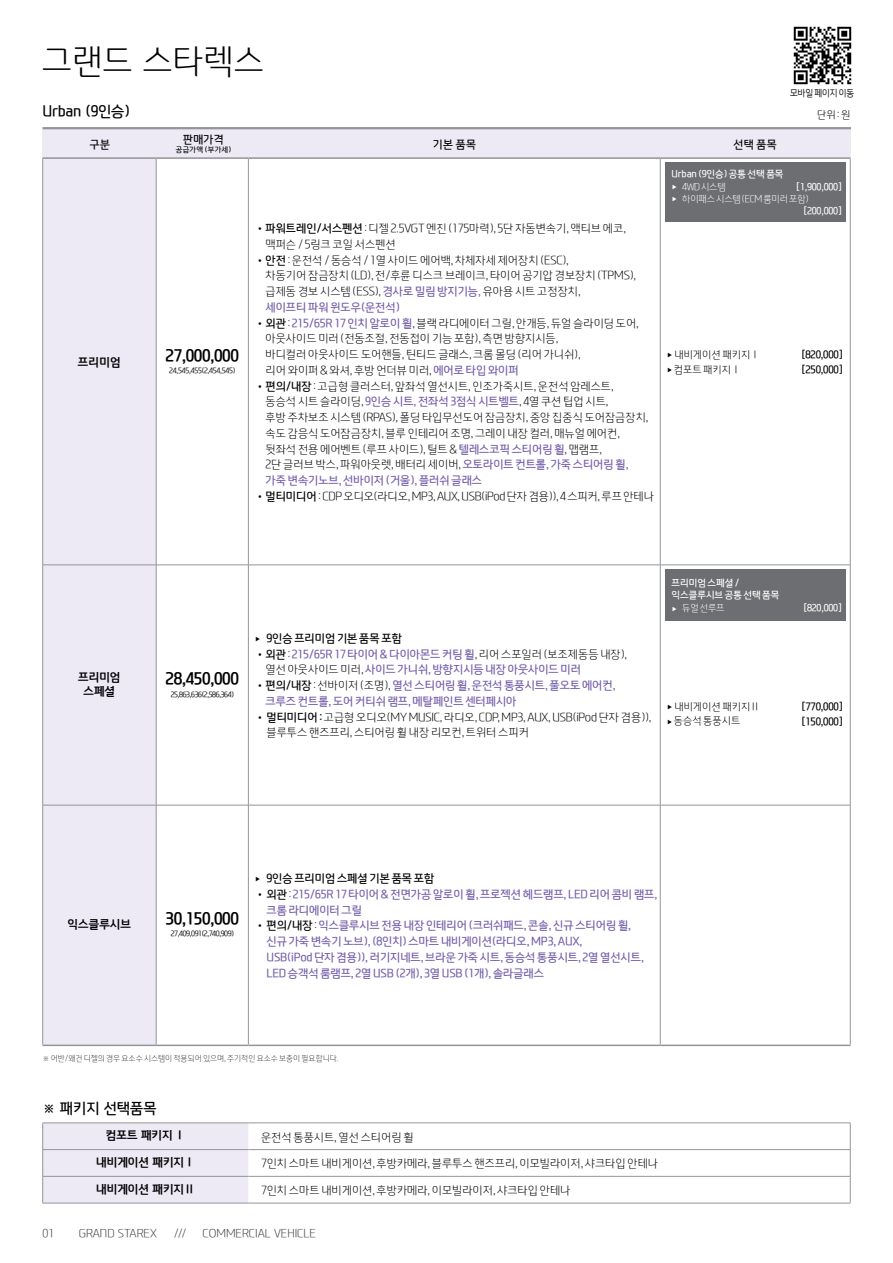
<style>
.page{position:relative;width:893px;height:1263px;background:#fff}
.page>*{position:absolute;margin:0;border:0;box-sizing:border-box;transform-origin:0 0}
.t1{font:300 34.5px "Modern H Eco";letter-spacing:-.02em;color:#000}
.t2{font:700 16.5px "Modern H";letter-spacing:-.03em;color:#000}
.t3{font:500 15px "Modern H";letter-spacing:-.02em;color:#000}
.t4{font:700 12px/13.5px "Modern H";letter-spacing:-.02em;color:#000;text-align:center}
.t5{font:300 11.55px/15.8px "Modern H Eco";letter-spacing:-.02em;color:#000}
.t6{font:500 11.55px/15.8px "Modern H";letter-spacing:-.02em;color:#7761aa}
.t7{font:500 11.55px "Modern H";letter-spacing:-.02em;color:#000}
.t8{font:300 11.25px "Modern H Eco";color:#414042}
.t9{font:500 11.25px "Modern H";letter-spacing:.015em;color:#000}
.t10{font:300 10.5px "Modern H Eco";letter-spacing:-.02em;color:#000}
.t11{font:500 10.5px "Modern H";letter-spacing:-.02em;color:#000}
.t12{font:500 9.75px/12px "Modern H";letter-spacing:-.02em;color:#fff}
.t13{font:300 9.75px "Modern H Eco";letter-spacing:-.04em;color:#fff;scale:.95 1}
.t14{font:300 9.45px "Modern H";letter-spacing:-.02em;color:#000;scale:.9 1}
.t15{font:300 8.25px "Modern H Eco";letter-spacing:-.02em;color:#414042;scale:.95 1}
.t16{font:300 7.5px "Modern H";letter-spacing:-.05em;color:#000}
.t17{font:300 7.5px "Modern H";letter-spacing:-.03em;color:#000}
.t18{font:500 7.5px "Modern H";letter-spacing:.015em;color:#000}
.s1{font-size:6.75px}
.s2{font-family:"Modern H";font-weight:500}
.s3{font-family:"Modern H";font-weight:500;color:#7761aa}
.s4{font-family:"Modern H Eco";font-weight:300;font-size:6.75px}
.s5{font-family:"Modern H Eco";font-weight:300;color:#000}
.s6{color:#000}
</style>
<div class="page">
<div style="left:42px;top:1123px;width:206px;height:80px;background:#edeaf5"></div>
<svg style="left:850px;top:1123px;width:1px;height:80px"></svg>
<hr style="left:43px;top:1149px;width:205px;height:1px;background:#939598">
<hr style="left:248px;top:1149px;width:602px;height:1px;background:#939598">
<hr style="left:43px;top:1176px;width:205px;height:1px;background:#939598">
<hr style="left:248px;top:1176px;width:602px;height:1px;background:#939598">
<hr style="left:43px;top:1122px;width:205px;height:1px;background:#939598">
<hr style="left:248px;top:1122px;width:602px;height:1px;background:#939598">
<hr style="left:43px;top:1203px;width:205px;height:1px;background:#939598">
<hr style="left:248px;top:1203px;width:602px;height:1px;background:#939598">
<div style="left:43px;top:127px;width:808px;height:31px;background:#edeaf5"></div>
<hr style="left:43px;top:127px;width:808px;height:2px;background:#939598">
<div style="left:43px;top:159px;width:113px;height:885px;background:#edeaf5"></div>
<hr style="left:43px;top:1044px;width:113px;height:2px;background:#939598">
<hr style="left:42px;top:159px;width:1px;height:406px;background:#939598">
<hr style="left:42px;top:565px;width:1px;height:240px;background:#939598">
<hr style="left:42px;top:805px;width:1px;height:239px;background:#939598">
<hr style="left:156px;top:159px;width:1px;height:406px;background:#939598">
<hr style="left:156px;top:157px;width:92px;height:2px;background:#939598">
<hr style="left:248px;top:159px;width:1px;height:406px;background:#939598">
<hr style="left:248px;top:157px;width:412px;height:2px;background:#939598">
<hr style="left:660px;top:159px;width:1px;height:406px;background:#939598">
<hr style="left:850px;top:159px;width:1px;height:406px;background:#939598">
<hr style="left:660px;top:157px;width:190px;height:2px;background:#939598">
<hr style="left:156px;top:565px;width:1px;height:240px;background:#939598">
<hr style="left:248px;top:565px;width:1px;height:240px;background:#939598">
<hr style="left:660px;top:565px;width:1px;height:240px;background:#939598">
<hr style="left:850px;top:565px;width:1px;height:240px;background:#939598">
<hr style="left:156px;top:805px;width:1px;height:239px;background:#939598">
<hr style="left:248px;top:805px;width:1px;height:239px;background:#939598">
<hr style="left:660px;top:805px;width:1px;height:239px;background:#939598">
<hr style="left:850px;top:805px;width:1px;height:239px;background:#939598">
<hr style="left:156px;top:565px;width:92px;height:1px;background:#939598">
<hr style="left:248px;top:565px;width:412px;height:1px;background:#939598">
<hr style="left:660px;top:565px;width:190px;height:1px;background:#939598">
<hr style="left:156px;top:805px;width:92px;height:1px;background:#939598">
<hr style="left:248px;top:805px;width:412px;height:1px;background:#939598">
<hr style="left:660px;top:805px;width:190px;height:1px;background:#939598">
<hr style="left:43px;top:565px;width:113px;height:1px;background:#939598">
<hr style="left:43px;top:805px;width:113px;height:1px;background:#939598">
<hr style="left:156px;top:1044px;width:92px;height:2px;background:#939598">
<hr style="left:248px;top:1044px;width:412px;height:2px;background:#939598">
<hr style="left:660px;top:1044px;width:190px;height:2px;background:#939598">
<hr style="left:43px;top:157px;width:113px;height:2px;background:#939598">
<div style="left:665px;top:163px;width:180px;height:59px;background:#6d6e71"></div>
<div style="left:665px;top:569px;width:180px;height:52px;background:#6d6e71"></div>
<img style="left:793px;top:26px;width:59px;height:59px">
<h1 class="t1" style="left:42px;top:36px;width:225px">그랜드 스타렉스</h1>
<p class="t3" style="left:43px;top:101px;width:89px">Urban (9인승)</p>
<p class="t9" style="left:90px;top:136px;width:22px">구분</p>
<p class="t9" style="left:183px;top:132px;width:43px">판매가격</p>
<p class="t18" style="left:176px;top:145px;width:57px">공급가액 (부가세)</p>
<p class="t14" style="left:790px;top:86px;width:73px">모바일 페이지 이동</p>
<p class="t9" style="left:433px;top:136px;width:45px">기본 품목</p>
<p class="t9" style="left:734px;top:136px;width:45px">선택 품목</p>
<p class="t10" style="left:817px;top:107px;width:35px">단위 : 원</p>
<p class="t12" style="left:672px;top:167px;width:114px">Urban (9인승) 공통 선택 품목</p>
<p class="t13" style="left:672px;top:180px;width:59px"><span class="s1">▶</span> 4WD 시스템</p>
<p class="t12" style="left:796px;top:180px;width:48px">[1,900,000]</p>
<p class="t13" style="left:672px;top:192px;width:146px"><span class="s1">▶</span> 하이패스 시스템 (ECM 룸미러 포함)</p>
<p class="t12" style="left:803px;top:205px;width:41px">[200,000]</p>
<p class="t4" style="left:78px;top:355px;width:45px">프리미엄</p>
<h2 class="t2" style="left:166px;top:343px;width:75px">27,000,000</h2>
<p class="t17" style="left:169px;top:366px;width:68px">24,545,455(2,454,545)</p>
<p class="t5" style="left:266px;top:220px;width:362px;text-indent:-11px">•<span class="s2">파워트레인/서스펜션</span> : 디젤 2.5VGT 엔진 (175마력), 5단 자동변속기, 액티브 에코, 맥퍼슨 / 5링크 코일 서스펜션</p>
<p class="t5" style="left:266px;top:251px;width:372px;text-indent:-11px">•<span class="s2">안전</span> : 운전석 / 동승석 / 1열 사이드 에어백, 차체자세 제어장치 (ESC),<br>차동기어 잠금장치 (LD), 전/후륜 디스크 브레이크, 타이어 공기압 경보장치 (TPMS), 급제동 경보 시스템 (ESS), <span class="s3">경사로 밀림 방지기능,</span> 유아용 시트 고정장치,</p>
<p class="t6" style="left:266px;top:299px;width:136px">세이프티 파워 윈도우(운전석)</p>
<p class="t5" style="left:266px;top:314px;width:375px;text-indent:-11px">•<span class="s2">외관</span> : <span class="s3">215/65R 17 인치 알로이 휠</span>, 블랙 라디에이터 그릴, 안개등, 듀얼 슬라이딩 도어, 아웃사이드 미러 (전동조절, 전동접이 기능 포함), 측면 방향지시등,<br>바디컬러 아웃사이드 도어핸들, 틴티드 글래스, 크롬 몰딩 (리어 가니쉬),<br>리어 와이퍼 &amp; 와셔, 후방 언더뷰 미러, <span class="s3">에어로 타입 와이퍼</span></p>
<p class="t5" style="left:266px;top:377px;width:384px;text-indent:-11px">•<span class="s2">편의/내장</span> : 고급형 클러스터, 앞좌석 열선시트, 인조가죽시트, 운전석 암레스트,<br>동승석 시트 슬라이딩, <span class="s3">9인승 시트, 전좌석 3점식 시트벨트</span>, 4열 쿠션 팁업 시트,<br>후방 주차보조 시스템 (RPAS), 폴딩 타입무선도어 잠금장치, 중앙 집중식 도어잠금장치, 속도 감응식 도어잠금장치, 블루 인테리어 조명, 그레이 내장 컬러, 매뉴얼 에어컨, 뒷좌석 전용 에어벤트 (루프 사이드), 틸트 &amp; <span class="s3">텔레스코픽 스티어링 휠</span>, 맵램프,<br>2단 글러브 박스, 파워아웃렛, 배터리 세이버, <span class="s3">오토라이트 컨트롤, 가죽 스티어링 휠,</span></p>
<p class="t6" style="left:266px;top:472px;width:218px">가죽 변속기노브, 선바이저 (거울), 플러쉬 글래스</p>
<p class="t5" style="left:255px;top:488px;width:401px">•<span class="s2">멀티미디어</span> : CDP 오디오(라디오, MP3, AUX, USB(iPod 단자 겸용)), 4 스피커, 루프 안테나</p>
<p class="t10" style="left:667px;top:347px;width:94px"><span class="s1">▶</span> 내비게이션 패키지Ⅰ</p>
<p class="t11" style="left:801px;top:347px;width:44px">[820,000]</p>
<p class="t10" style="left:667px;top:362px;width:75px"><span class="s1">▶</span> 컴포트 패키지Ⅰ</p>
<p class="t11" style="left:801px;top:362px;width:44px">[250,000]</p>
<p class="t4" style="left:78px;top:670px;width:44px">프리미엄 스페셜</p>
<h2 class="t2" style="left:166px;top:667px;width:75px">28,450,000</h2>
<p class="t16" style="left:171px;top:689px;width:65px">25,863,636(2,586,364)</p>
<p class="t7" style="left:255px;top:630px;width:149px"><span class="s4">▶</span> 9인승 프리미엄 기본 품목 포함</p>
<p class="t6" style="left:266px;top:646px;width:363px;text-indent:-11px"><span class="s5">•</span><span class="s6">외관</span> <span class="s5">:</span> 215/65R 17 타이어 &amp; 다이아몬드 커팅 휠<span class="s5">, 리어 스포일러 (보조제동등 내장), 열선 아웃사이드 미러,</span> 사이드 가니쉬, 방향지시등 내장 아웃사이드 미러</p>
<p class="t6" style="left:266px;top:677px;width:351px;text-indent:-11px"><span class="s5">•</span><span class="s6">편의/내장</span> <span class="s5">: 선바이저 (조명),</span> 열선 스티어링 휠, 운전석 통풍시트, 풀오토 에어컨, 크루즈 컨트롤, 도어 커티쉬 램프, 메탈페인트 센터페시아</p>
<p class="t5" style="left:267px;top:709px;width:386px;text-indent:-12px">•<span class="s2">멀티미디어 :</span> 고급형 오디오(MY MUSIC, 라디오, CDP, MP3, AUX, USB(iPod 단자 겸용)), 블루투스 핸즈프리, 스티어링 휠 내장 리모컨, 트위터 스피커</p>
<p class="t12" style="left:672px;top:576px;width:110px">프리미엄 스페셜 / 익스클루시브 공통 선택 품목</p>
<p class="t13" style="left:672px;top:601px;width:57px"><span class="s1">▶</span> 듀얼 선루프</p>
<p class="t12" style="left:803px;top:601px;width:41px">[820,000]</p>
<p class="t10" style="left:667px;top:699px;width:94px"><span class="s1">▶</span> 내비게이션 패키지Ⅱ</p>
<p class="t11" style="left:801px;top:699px;width:44px">[770,000]</p>
<p class="t10" style="left:667px;top:713px;width:75px"><span class="s1">▶</span> 동승석 통풍시트</p>
<p class="t11" style="left:801px;top:714px;width:44px">[150,000]</p>
<p class="t4" style="left:68px;top:917px;width:65px">익스클루시브</p>
<h2 class="t2" style="left:166px;top:907px;width:75px">30,150,000</h2>
<p class="t16" style="left:171px;top:929px;width:65px">27,409,091(2,740,909)</p>
<p class="t7" style="left:255px;top:870px;width:181px"><span class="s4">▶</span> 9인승 프리미엄 스페셜 기본 품목 포함</p>
<p class="t6" style="left:267px;top:886px;width:392px;text-indent:-12px"><span class="s5">•</span><span class="s6">외관</span> <span class="s5">:</span> 215/65R 17 타이어 &amp; 전면가공 알로이 휠, 프로젝션 헤드램프, LED 리어 콤비 램프, 크롬 라디에이터 그릴</p>
<p class="t6" style="left:267px;top:917px;width:379px;text-indent:-12px"><span class="s5">•</span><span class="s6">편의/내장</span> <span class="s5">:</span> 익스클루시브 전용 내장 인테리어 (크러쉬패드, 콘솔, 신규 스티어링 휠, 신규 가죽 변속기 노브), (8인치) 스마트 내비게이션(라디오, MP3, AUX,<br>USB(iPod 단자 겸용)), 러기지네트, 브라운 가죽 시트, 동승석 통풍시트, 2열 열선시트, LED 승객석 룸램프, 2열 USB (2개), 3열 USB (1개), 솔라글래스</p>
<p class="t15" style="left:43px;top:1052px;width:313px">※ 어반/왜건 디젤의 경우 요소수 시스템이 적용되어 있으며, 주기적인 요소수 보충이 필요합니다.</p>
<p class="t3" style="left:43px;top:1097px;width:116px">※ 패키지 선택품목</p>
<p class="t4" style="left:106px;top:1128px;width:81px">컴포트 패키지 Ⅰ</p>
<p class="t5" style="left:261px;top:1128px;width:154px">운전석 통풍시트, 열선 스티어링 휠</p>
<p class="t4" style="left:96px;top:1155px;width:100px">내비게이션 패키지Ⅰ</p>
<p class="t5" style="left:261px;top:1155px;width:399px">7인치 스마트 내비게이션, 후방카메라, 블루투스 핸즈프리, 이모빌라이저, 샤크타입 안테나</p>
<p class="t4" style="left:96px;top:1182px;width:100px">내비게이션 패키지Ⅱ</p>
<p class="t5" style="left:261px;top:1182px;width:311px">7인치 스마트 내비게이션, 후방카메라, 이모빌라이저, 샤크타입 안테나</p>
<p class="t8" style="left:43px;top:1225px;width:13px">01</p>
<p class="t8" style="left:79px;top:1225px;width:80px">GRAND STAREX</p>
<p class="t8" style="left:174px;top:1225px;width:14px">///</p>
<p class="t8" style="left:202px;top:1225px;width:115px">COMMERCIAL VEHICLE</p>
</div>
